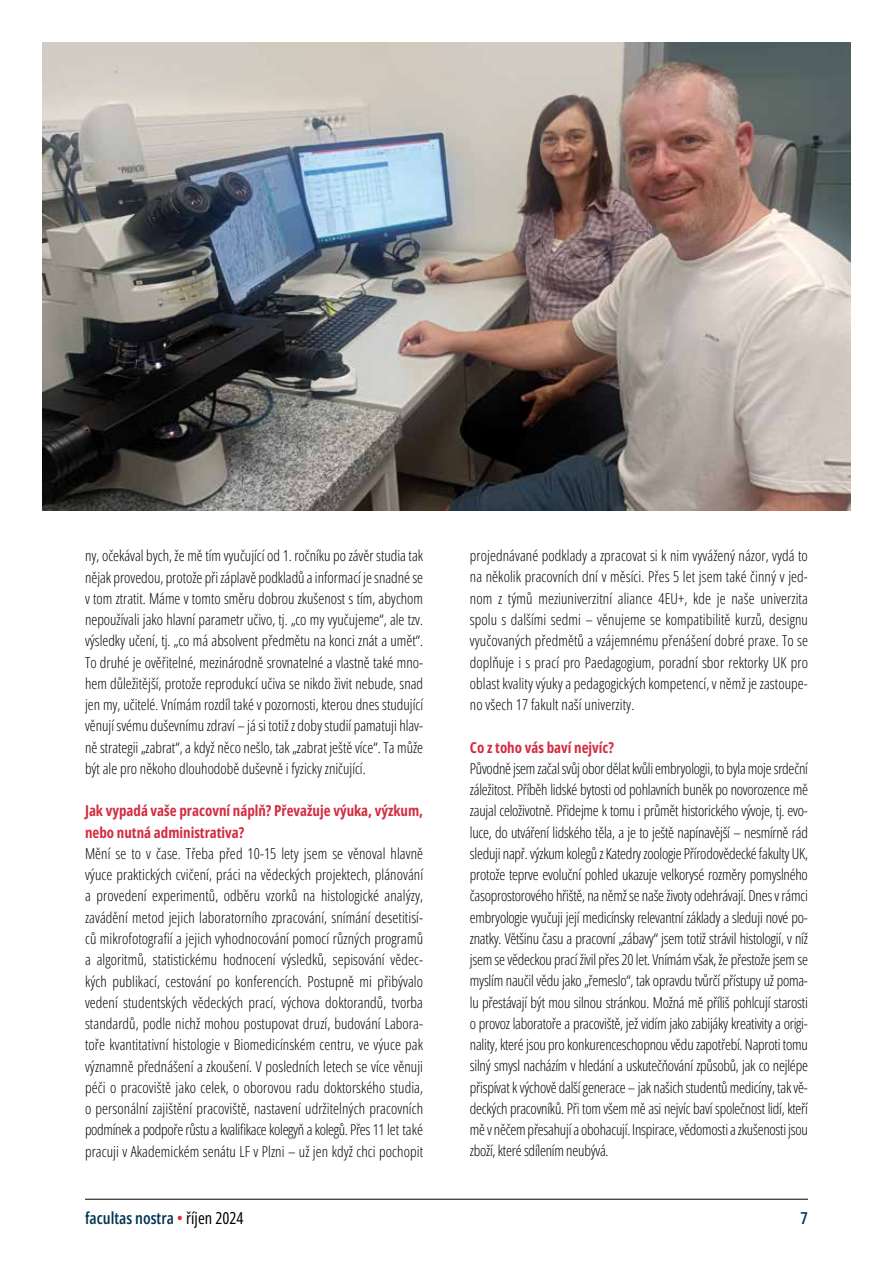
<style>
.page{position:relative;width:893px;height:1263px;background:#fff}
.page>*{position:absolute;margin:0;border:0;box-sizing:border-box;transform-origin:0 0}
.t1{font:600 16.5px "Open Sans Condensed";color:#003453}
.t2{font:300 15px/21.3px "Open Sans Condensed";letter-spacing:.005em;color:#000;text-align:justify}
.t3{font:700 15px/21.3px "Open Sans Condensed";color:#d22d40}
.s1{font-weight:400;color:#d22d40}
.s2{font-weight:400;color:#000}
</style>
<div class="page">
<img style="left:43px;top:43px;width:807px;height:467px">
<hr style="left:85px;top:1199px;width:723px;height:1px;background:#000">
<p class="t2" style="left:85px;top:545px;width:340px">ny, očekával bych, že mě tím vyučující od 1. ročníku po závěr studia tak nějak provedou, protože při záplavě podkladů a informací je snadné se v tom ztratit. Máme v tomto směru dobrou zkušenost s tím, abychom nepoužívali jako hlavní parametr učivo, tj. „co my vyučujeme“, ale tzv. výsledky učení, tj. „co má absolvent předmětu na konci znát a umět“.<br>To druhé je ověřitelné, mezinárodně srovnatelné a vlastně také mno&shy;hem důležitější, protože reprodukcí učiva se nikdo živit nebude, snad jen my, učitelé. Vnímám rozdíl také v pozornosti, kterou dnes studující věnují svému duševnímu zdraví – já si totiž z doby studií pamatuji hlav&shy;ně strategii „zabrat“, a když něco nešlo, tak „zabrat ještě více“. Ta může být ale pro někoho dlouhodobě duševně i fyzicky zničující.</p>
<p class="t3" style="left:85px;top:800px;width:340px">Jak vypadá vaše pracovní náplň? Převažuje výuka, výzkum, nebo nutná administrativa?</p>
<p class="t2" style="left:85px;top:842px;width:340px">Mění se to v čase. Třeba před 10-15 lety jsem se věnoval hlavně výuce praktických cvičení, práci na vědeckých projektech, plánování a provedení experimentů, odběru vzorků na histologické analýzy, zavádění metod jejich laboratorního zpracování, snímání desetitisí&shy;ců mikrofotografií a jejich vyhodnocování pomocí různých programů a algoritmů, statistickému hodnocení výsledků, sepisování vědec&shy;kých publikací, cestování po konferencích. Postupně mi přibývalo vedení studentských vědeckých prací, výchova doktorandů, tvorba standardů, podle nichž mohou postupovat druzí, budování Labora&shy;toře kvantitativní histologie v Biomedicínském centru, ve výuce pak významně přednášení a zkoušení. V posledních letech se více věnuji péči o pracoviště jako celek, o oborovou radu doktorského studia, o personální zajištění pracoviště, nastavení udržitelných pracovních podmínek a podpoře růstu a kvalifikace kolegyň a kolegů. Přes 11 let také pracuji v Akademickém senátu LF v Plzni – už jen když chci pochopit</p>
<p class="t2" style="left:470px;top:545px;width:340px">projednávané podklady a zpracovat si k nim vyvážený názor, vydá to na několik pracovních dní v měsíci. Přes 5 let jsem také činný v jed&shy;nom z týmů meziuniverzitní aliance 4EU+, kde je naše univerzita spolu s dalšími sedmi – věnujeme se kompatibilitě kurzů, designu vyučovaných předmětů a vzájemnému přenášení dobré praxe. To se doplňuje i s prací pro Paedagogium, poradní sbor rektorky UK pro oblast kvality výuky a pedagogických kompetencí, v němž je zastoupe&shy;no všech 17 fakult naší univerzity.</p>
<p class="t3" style="left:470px;top:736px;width:146px">Co z toho vás baví nejvíc?</p>
<p class="t2" style="left:470px;top:757px;width:340px">Původně jsem začal svůj obor dělat kvůli embryologii, to byla moje srdeční záležitost. Příběh lidské bytosti od pohlavních buněk po novorozence mě zaujal celoživotně. Přidejme k tomu i průmět historického vývoje, tj. evo&shy;luce, do utváření lidského těla, a je to ještě napínavější – nesmírně rád sleduji např. výzkum kolegů z Katedry zoologie Přírodovědecké fakulty UK, protože teprve evoluční pohled ukazuje velkorysé rozměry pomyslného časoprostorového hřiště, na němž se naše životy odehrávají. Dnes v rámci embryologie vyučuji její medicínsky relevantní základy a sleduji nové po&shy;znatky. Většinu času a pracovní „zábavy“ jsem totiž strávil histologií, v níž jsem se vědeckou prací živil přes 20 let. Vnímám však, že přestože jsem se myslím naučil vědu jako „řemeslo“, tak opravdu tvůrčí přístupy už poma&shy;lu přestávají být mou silnou stránkou. Možná mě příliš pohlcují starosti o provoz laboratoře a pracoviště, jež vidím jako zabijáky kreativity a origi&shy;nality, které jsou pro konkurenceschopnou vědu zapotřebí. Naproti tomu silný smysl nacházím v hledání a uskutečňování způsobů, jak co nejlépe přispívat k výchově další generace – jak našich studentů medicíny, tak vě&shy;deckých pracovníků. Při tom všem mě asi nejvíc baví společnost lidí, kteří mě v něčem přesahují a obohacují. Inspirace, vědomosti a zkušenosti jsou zboží, které sdílením neubývá.</p>
<p class="t1" style="left:85px;top:1207px;width:160px">facultas nostra <span class="s1">•</span> <span class="s2">říjen 2024</span></p>
<p class="t1" style="left:800px;top:1207px;width:9px">7</p>
</div>
